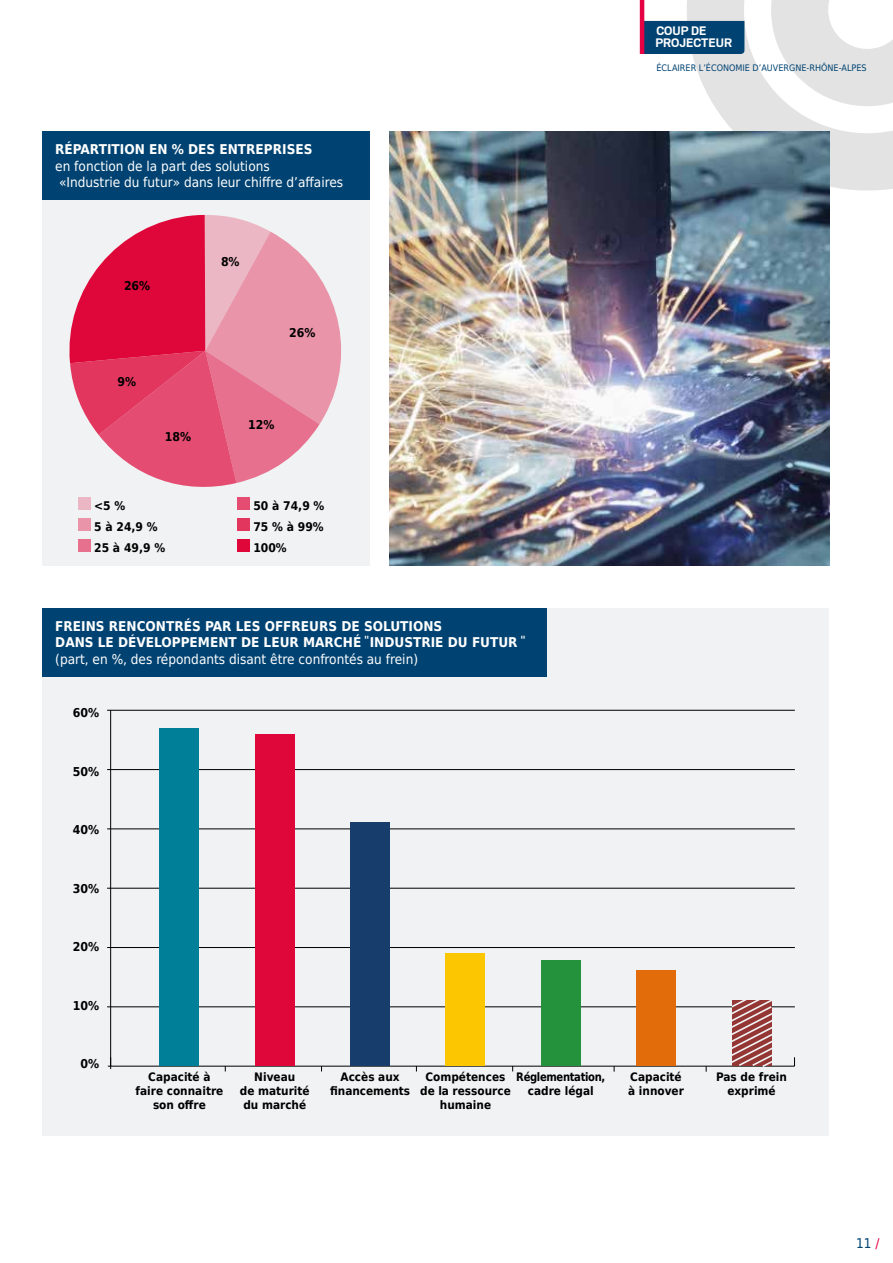
<style>
.page{position:relative;width:893px;height:1263px;background:#fff}
.page>*{position:absolute;margin:0;border:0;box-sizing:border-box;transform-origin:0 0}
.t1{font:700 13.8px/11.9px "Scout";color:#fff}
.t2{font:13.5px/16.5px "DejaVu Sans Condensed";color:#fff}
.t3{font:700 13.5px/16.5px "DejaVu Sans Condensed";color:#fff}
.t4{font:13.5px "DejaVu Sans Condensed";color:#004372}
.t5{font:700 12.3px "DejaVu Sans Condensed";color:#000}
.t6{font:700 12.15px "DejaVu Sans Condensed";color:#000}
.t7{font:700 12px/21px "DejaVu Sans Condensed";color:#000}
.t8{font:700 11.7px/14.1px "DejaVu Sans Condensed";color:#000;text-align:center}
.t9{font:700 11.7px/14.1px "DejaVu Sans Condensed";letter-spacing:-.03em;color:#000;text-align:center;scale:.95 1}
.t10{font:9px "DejaVu Sans Condensed";color:#004372}
.s1{color:#e50043}
</style>
<div class="page">
<svg style="left:667px;top:0;width:226px;height:210px;fill:#e3e3e3"></svg>
<svg style="left:761px;top:0;width:132px;height:116px"></svg>
<div style="left:43px;top:608px;width:786px;height:527px;background:#f0f2f3"></div>
<hr style="left:108px;top:1066px;width:686px;height:1px;background:#000">
<hr style="left:107px;top:1006px;width:688px;height:1px;background:#000">
<hr style="left:107px;top:947px;width:688px;height:1px;background:#000">
<hr style="left:107px;top:888px;width:688px;height:1px;background:#000">
<hr style="left:107px;top:829px;width:688px;height:1px;background:#000">
<hr style="left:107px;top:769px;width:688px;height:1px;background:#000">
<hr style="left:107px;top:710px;width:688px;height:1px;background:#000">
<hr style="left:110px;top:710px;width:1px;height:359px;background:#000">
<div style="left:160px;top:728px;width:39px;height:338px;background:#008098"></div>
<div style="left:255px;top:734px;width:39px;height:332px;background:#df073a"></div>
<div style="left:351px;top:823px;width:39px;height:243px;background:#173d6c"></div>
<div style="left:446px;top:953px;width:39px;height:113px;background:#fcc700"></div>
<div style="left:541px;top:960px;width:39px;height:106px;background:#24913d"></div>
<div style="left:637px;top:970px;width:39px;height:96px;background:#e36c0a"></div>
<div style="left:43px;top:608px;width:504px;height:68px;background:#004372"></div>
<div style="left:43px;top:132px;width:327px;height:434px;background:#f0f2f3"></div>
<div style="left:78px;top:497px;width:12px;height:13px;background:#ebb7c5"></div>
<div style="left:78px;top:518px;width:12px;height:13px;background:#e994a9"></div>
<div style="left:78px;top:539px;width:12px;height:13px;background:#e6708d"></div>
<div style="left:237px;top:497px;width:13px;height:13px;background:#e44d71"></div>
<div style="left:237px;top:518px;width:13px;height:13px;background:#e2365f"></div>
<div style="left:237px;top:539px;width:13px;height:13px;background:#df073a"></div>
<div style="left:43px;top:132px;width:327px;height:68px;background:#004372"></div>
<svg style="left:69px;top:215px;width:272px;height:272px"></svg>
<img style="left:390px;top:132px;width:439px;height:434px">
<svg style="left:706px;top:1000px;width:89px;height:72px"></svg>
<div style="left:644px;top:21px;width:100px;height:33px;background:#004372"></div>
<hr style="left:640px;top:0;width:4px;height:54px;background:#e50043">
<p class="t1" style="left:655px;top:25px;width:78px">COUP DE<br>PROJECTEUR</p>
<p class="t3" style="left:55px;top:141px;width:259px">RÉPARTITION EN % DES ENTREPRISES</p>
<p class="t2" style="left:55px;top:157px;width:290px">en fonction de la part des solutions<br>«Industrie du futur» dans leur chiffre d’affaires</p>
<p class="t6" style="left:124px;top:276px;width:28px">26%</p>
<p class="t6" style="left:117px;top:372px;width:20px">9%</p>
<p class="t6" style="left:165px;top:427px;width:28px">18%</p>
<p class="t6" style="left:221px;top:252px;width:20px">8%</p>
<p class="t6" style="left:289px;top:323px;width:28px">26%</p>
<p class="t6" style="left:248px;top:415px;width:28px">12%</p>
<p class="t7" style="left:94px;top:495px;width:73px">&lt;5 %<br>5 à 24,9 %<br>25 à 49,9 %</p>
<p class="t7" style="left:253px;top:495px;width:73px;text-align:justify">50 à 74,9 % 75 % à 99% 100%</p>
<p class="t3" style="left:55px;top:617px;width:477px">FREINS RENCONTRÉS PAR LES OFFREURS DE SOLUTIONS<br>DANS LE DÉVELOPPEMENT DE LEUR MARCHÉ ̎INDUSTRIE DU FUTUR ̎</p>
<p class="t2" style="left:55px;top:650px;width:364px">(part, en %, des répondants disant être confrontés au frein)</p>
<p class="t5" style="left:73px;top:703px;width:28px">60%</p>
<p class="t5" style="left:73px;top:761px;width:28px">50%</p>
<p class="t5" style="left:73px;top:820px;width:28px">40%</p>
<p class="t5" style="left:73px;top:878px;width:28px">30%</p>
<p class="t5" style="left:73px;top:937px;width:28px">20%</p>
<p class="t5" style="left:73px;top:995px;width:28px">10%</p>
<p class="t5" style="left:81px;top:1054px;width:20px">0%</p>
<p class="t10" style="left:656px;top:61px;width:212px">ÉCLAIRER L’ÉCONOMIE D’AUVERGNE-RHÔNE-ALPES</p>
<p class="t8" style="left:136px;top:1069px;width:89px">Capacité à faire connaitre son offre</p>
<p class="t8" style="left:240px;top:1069px;width:71px">Niveau<br>de maturité du marché</p>
<p class="t8" style="left:330px;top:1069px;width:82px">Accès aux financements</p>
<p class="t8" style="left:420px;top:1069px;width:92px">Compétences de la ressource humaine</p>
<p class="t9" style="left:516px;top:1069px;width:95px">Réglementation, cadre légal</p>
<p class="t8" style="left:628px;top:1069px;width:57px;text-align:left">Capacité à innover</p>
<p class="t8" style="left:716px;top:1069px;width:72px">Pas de frein exprimé</p>
<p class="t4" style="left:856px;top:1232px;width:25px">11 <span class="s1">/</span></p>
</div>
